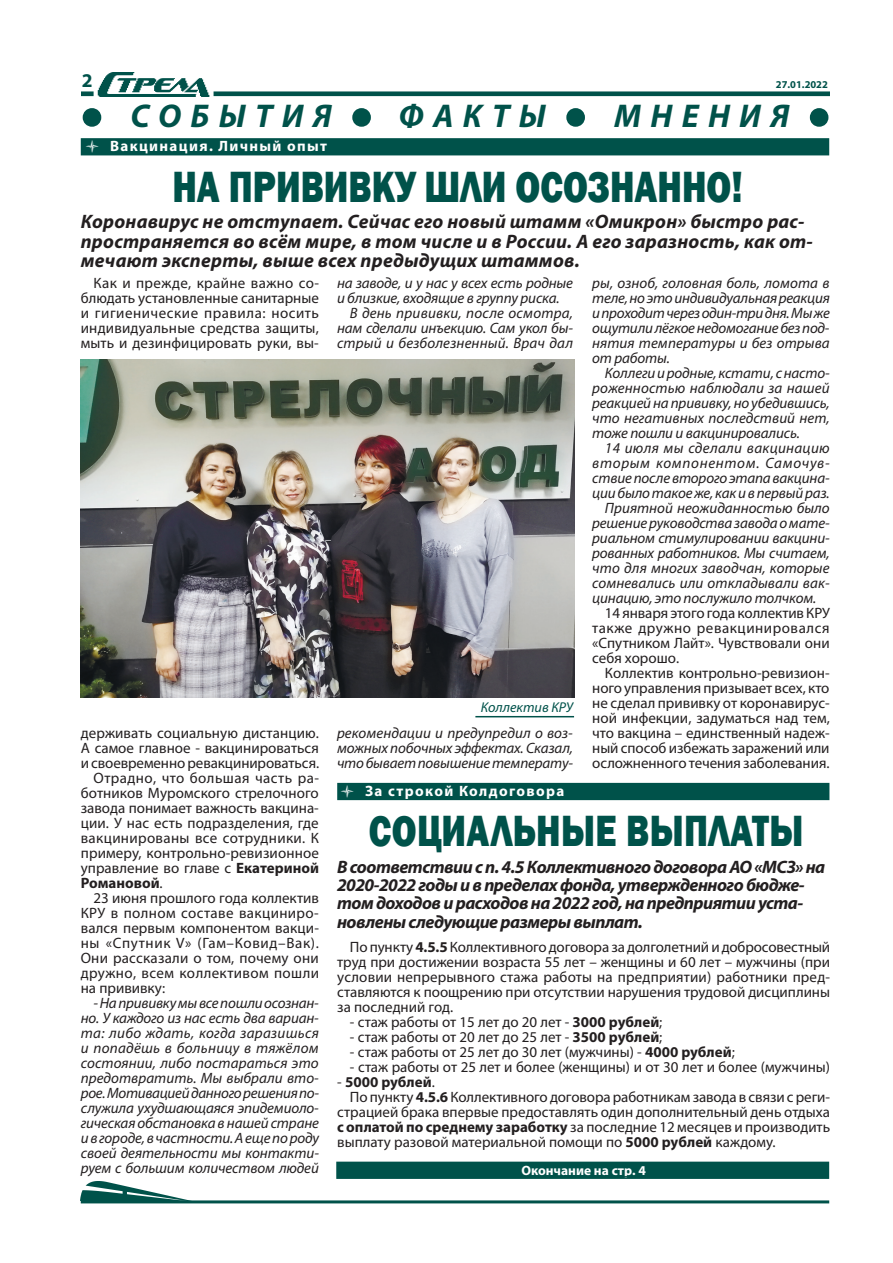
<style>
.page{position:relative;width:893px;height:1263px;background:#fff}
.page>*{position:absolute;margin:0;border:0;box-sizing:border-box;transform-origin:0 0}
.t1{font:800 45px "Franklin Gothic";color:#00524a;scale:.8 1}
.t2{font:italic 700 33px "Myriad Pro";letter-spacing:.28em;color:#00524a}
.t3{font:italic 700 19.5px/19.5px "Myriad Pro";letter-spacing:.01em;color:#231f20}
.t4{font:700 19.5px "Myriad Pro";color:#00524a}
.t5{font:italic 700 18px/18.5px "Myriad Pro";letter-spacing:-.03em;color:#231f20}
.t6{font:15px/15px "Myriad Pro";color:#231f20;text-align:justify}
.t7{font:italic 15px/15px "Myriad Pro";letter-spacing:-.01em;color:#231f20;text-align:justify}
.t8{font:15px "Myriad Pro";letter-spacing:.025em;color:#231f20}
.t9{font:italic 15px "Myriad Pro";letter-spacing:.01em;color:#231f20}
.t10{font:700 15px "Myriad Pro";letter-spacing:.09em;color:#fff}
.t11{font:15px "Myriad Pro";letter-spacing:.045em;color:#231f20}
.t12{font:italic 15px "Myriad Pro";letter-spacing:.015em;color:#231f20}
.t13{font:italic 15px "Myriad Pro";letter-spacing:.045em;color:#231f20}
.t14{font:italic 15px "Myriad Pro";letter-spacing:.02em;color:#231f20}
.t15{font:700 15px "Myriad Pro";color:#231f20}
.t16{font:italic 14.25px "Myriad Pro";color:#00524a}
.t17{font:700 13.5px "Myriad Pro";color:#fff}
.t18{font:700 10.5px "Myriad Pro";color:#00524a}
.s1{font-weight:700}
.s2{font-weight:400}
</style>
<div class="page">
<img style="left:81px;top:1182px;width:106px;height:18px">
<hr style="left:81px;top:1200px;width:748px;height:3px;background:#00524a">
<img style="left:81px;top:73px;width:749px;height:24px">
<svg style="left:82px;top:108px;width:20px;height:19px"></svg>
<svg style="left:352px;top:108px;width:19px;height:19px"></svg>
<svg style="left:566px;top:108px;width:19px;height:19px"></svg>
<svg style="left:809px;top:108px;width:20px;height:19px"></svg>
<div style="left:81px;top:138px;width:748px;height:17px;background:#00524a;border:2px solid #00524a"></div>
<svg style="left:336px;top:1161px;width:493px;height:18px;background:#2d7069"></svg>
<div style="left:339px;top:1164px;width:489px;height:13px;background:#00524a"></div>
<div style="left:338px;top:1163px;width:491px;height:14px;border:2px solid #00524a"></div>
<img style="left:81px;top:360px;width:493px;height:338px">
<hr style="left:475px;top:716px;width:99px;height:1px;background:#00524a">
<div style="left:337px;top:783px;width:492px;height:17px;background:#00524a"></div>
<h3 class="t4" style="left:82px;top:68px;width:12px">2</h3>
<p class="t18" style="left:776px;top:78px;width:54px">27.01.2022</p>
<h2 class="t2" style="left:82px;top:95px;width:749px">● СОБЫТИЯ ● ФАКТЫ ● МНЕНИЯ ●</h2>
<p class="t10" style="left:85px;top:136px;width:244px">● Вакцинация. Личный опыт</p>
<h1 class="t1" style="left:172px;top:158px;width:714px">НА ПРИВИВКУ ШЛИ ОСОЗНАННО!</h1>
<h3 class="t3" style="left:81px;top:211px;width:733px">Коронавирус не отступает. Сейчас его новый штамм «Омикрон» быстро рас&shy;пространяется во всём мире, в том числе и в России. А его заразность, как от&shy;мечают эксперты, выше всех предыдущих штаммов.</h3>
<p class="t7" style="left:337px;top:275px;width:237px">на заводе, и у нас у всех есть родные</p>
<p class="t7" style="left:337px;top:290px;width:224px">и близкие, входящие в группу риска.</p>
<p class="t12" style="left:350px;top:303px;width:225px">В день прививки, после осмотра,</p>
<p class="t7" style="left:337px;top:320px;width:237px">нам сделали инъекцию. Сам укол бы-</p>
<p class="t9" style="left:337px;top:333px;width:238px">стрый и безболезненный. Врач дал</p>
<p class="t7" style="left:592px;top:275px;width:239px">ры, озноб, головная боль, ломота в теле, но это индивидуальная реакция и проходит через один-три дня. Мы же ощутили лёгкое недомогание без под&shy;нятия температуры и без отрыва от работы.</p>
<p class="t7" style="left:592px;top:365px;width:239px;text-indent:13px">Коллеги и родные, кстати, с насто&shy;роженностью наблюдали за нашей реакцией на прививку, но убедившись, что негативных последствий нет, тоже пошли и вакцинировались.</p>
<p class="t14" style="left:605px;top:438px;width:226px">14 июля мы сделали вакцинацию</p>
<p class="t13" style="left:592px;top:453px;width:239px">вторым компонентом. Самочув-</p>
<p class="t7" style="left:592px;top:470px;width:239px">ствие после второго этапа вакцина-</p>
<p class="t7" style="left:592px;top:485px;width:239px">ции было такое же, как и в первый раз.</p>
<p class="t7" style="left:605px;top:500px;width:226px">Приятной неожиданностью было</p>
<p class="t7" style="left:592px;top:515px;width:239px">решение руководства завода о мате-</p>
<p class="t7" style="left:592px;top:530px;width:239px">риальном стимулировании вакцини-</p>
<p class="t7" style="left:592px;top:545px;width:239px">рованных работников. Мы считаем,</p>
<p class="t9" style="left:592px;top:558px;width:239px">что для многих заводчан, которые</p>
<p class="t7" style="left:592px;top:575px;width:239px">сомневались или откладывали вак-</p>
<p class="t7" style="left:592px;top:590px;width:226px">цинацию, это послужило толчком.</p>
<p class="t6" style="left:592px;top:605px;width:239px;text-indent:13px">14 января этого года коллектив КРУ также дружно ревакцинировался «Спутником Лайт». Чувствовали они себя хорошо.</p>
<p class="t6" style="left:592px;top:665px;width:239px;text-indent:13px">Коллектив контрольно-ревизион&shy;ного управления призывает всех, кто не сделал прививку от коронавирус&shy;ной инфекции, задуматься над тем, что вакцина – единственный надеж&shy;ный способ избежать заражений или осложненного течения заболевания.</p>
<p class="t6" style="left:81px;top:275px;width:240px;text-indent:13px">Как и прежде, крайне важно со&shy;блюдать установленные санитарные и гигиенические правила: носить индивидуальные средства защиты, мыть и дезинфицировать руки, вы-</p>
<p class="t16" style="left:481px;top:699px;width:94px">Коллектив КРУ</p>
<p class="t7" style="left:337px;top:725px;width:237px">рекомендации и предупредил о воз&shy;можных побочных эффектах. Сказал, что бывает повышение температу-</p>
<p class="t6" style="left:81px;top:725px;width:240px">держивать социальную дистанцию.</p>
<p class="t6" style="left:81px;top:740px;width:240px">А самое главное - вакцинироваться</p>
<p class="t6" style="left:81px;top:755px;width:240px">и своевременно ревакцинироваться.</p>
<p class="t8" style="left:94px;top:768px;width:227px">Отрадно, что большая часть ра-</p>
<p class="t6" style="left:81px;top:785px;width:240px">ботников Муромского стрелочного</p>
<p class="t6" style="left:81px;top:800px;width:240px">завода понимает важность вакцина-</p>
<p class="t6" style="left:81px;top:815px;width:240px">ции. У нас есть подразделения, где</p>
<p class="t8" style="left:81px;top:828px;width:240px">вакцинированы все сотрудники. К</p>
<p class="t6" style="left:81px;top:845px;width:240px">примеру, контрольно-ревизионное</p>
<p class="t6" style="left:81px;top:860px;width:240px">управление во главе с <span class="s1">Екатериной</span></p>
<p class="t15" style="left:81px;top:873px;width:83px">Романовой<span class="s2">.</span></p>
<p class="t6" style="left:94px;top:890px;width:227px">23 июня прошлого года коллектив</p>
<p class="t8" style="left:81px;top:903px;width:239px">КРУ в полном составе вакциниро-</p>
<p class="t6" style="left:81px;top:920px;width:240px">вался первым компонентом вакци-</p>
<p class="t11" style="left:81px;top:933px;width:240px">ны «Спутник V» (Гам–Ковид–Вак).</p>
<p class="t6" style="left:81px;top:950px;width:239px">Они рассказали о том, почему они</p>
<p class="t8" style="left:81px;top:963px;width:240px">дружно, всем коллективом пошли</p>
<p class="t6" style="left:81px;top:980px;width:86px">на прививку:</p>
<p class="t7" style="left:81px;top:995px;width:240px;text-indent:13px">- На прививку мы все пошли осознан&shy;но. У каждого из нас есть два вариан&shy;та: либо ждать, когда заразишься и попадёшь в больницу в тяжёлом состоянии, либо постараться это предотвратить. Мы выбрали вто&shy;рое. Мотивацией данного решения по&shy;служила ухудшающаяся эпидемиоло&shy;гическая обстановка в нашей стране и в городе, в частности. А еще по роду своей деятельности мы контакти&shy;руем с большим количеством людей</p>
<p class="t10" style="left:340px;top:781px;width:226px">● За строкой Колдоговора</p>
<h1 class="t1" style="left:369px;top:802px;width:545px">СОЦИАЛЬНЫЕ ВЫПЛАТЫ</h1>
<p class="t5" style="left:337px;top:857px;width:490px">В соответствии с п. 4.5 Коллективного договора АО «МСЗ» на 2020-2022 годы и в пределах фонда, утвержденного бюдже&shy;том доходов и расходов на 2022 год, на предприятии уста&shy;новлены следующие размеры выплат.</p>
<p class="t6" style="left:337px;top:939px;width:494px;text-indent:13px">По пункту <span class="s1">4.5.5</span> Коллективного договора за долголетний и добросовестный труд при достижении возраста 55 лет – женщины и 60 лет – мужчины (при условии непрерывного стажа работы на предприятии) работники пред&shy;ставляются к поощрению при отсутствии нарушения трудовой дисциплины за последний год.</p>
<p class="t6" style="left:350px;top:1014px;width:314px">- стаж работы от 15 лет до 20 лет - <span class="s1">3000 рублей</span>;</p>
<p class="t6" style="left:350px;top:1029px;width:314px">- стаж работы от 20 лет до 25 лет - <span class="s1">3500 рублей</span>;</p>
<p class="t6" style="left:350px;top:1044px;width:386px">- стаж работы от 25 лет до 30 лет (мужчины) - <span class="s1">4000 рублей</span>;</p>
<p class="t6" style="left:350px;top:1059px;width:482px">- стаж работы от 25 лет и более (женщины) и от 30 лет и более (мужчины)</p>
<p class="t15" style="left:337px;top:1072px;width:99px"><span class="s2">-</span> 5000 рублей<span class="s2">.</span></p>
<p class="t6" style="left:350px;top:1089px;width:482px">По пункту <span class="s1">4.5.6</span> Коллективного договора работникам завода в связи с реги-</p>
<p class="t6" style="left:337px;top:1104px;width:494px">страцией брака впервые предоставлять один дополнительный день отдыха</p>
<p class="t6" style="left:337px;top:1119px;width:494px"><span class="s1">с оплатой по среднему заработку</span> за последние 12 месяцев и производить</p>
<p class="t6" style="left:337px;top:1134px;width:440px">выплату разовой материальной помощи по <span class="s1">5000 рублей</span> каждому.</p>
<p class="t17" style="left:521px;top:1161px;width:126px">Окончание на стр. 4</p>
</div>
